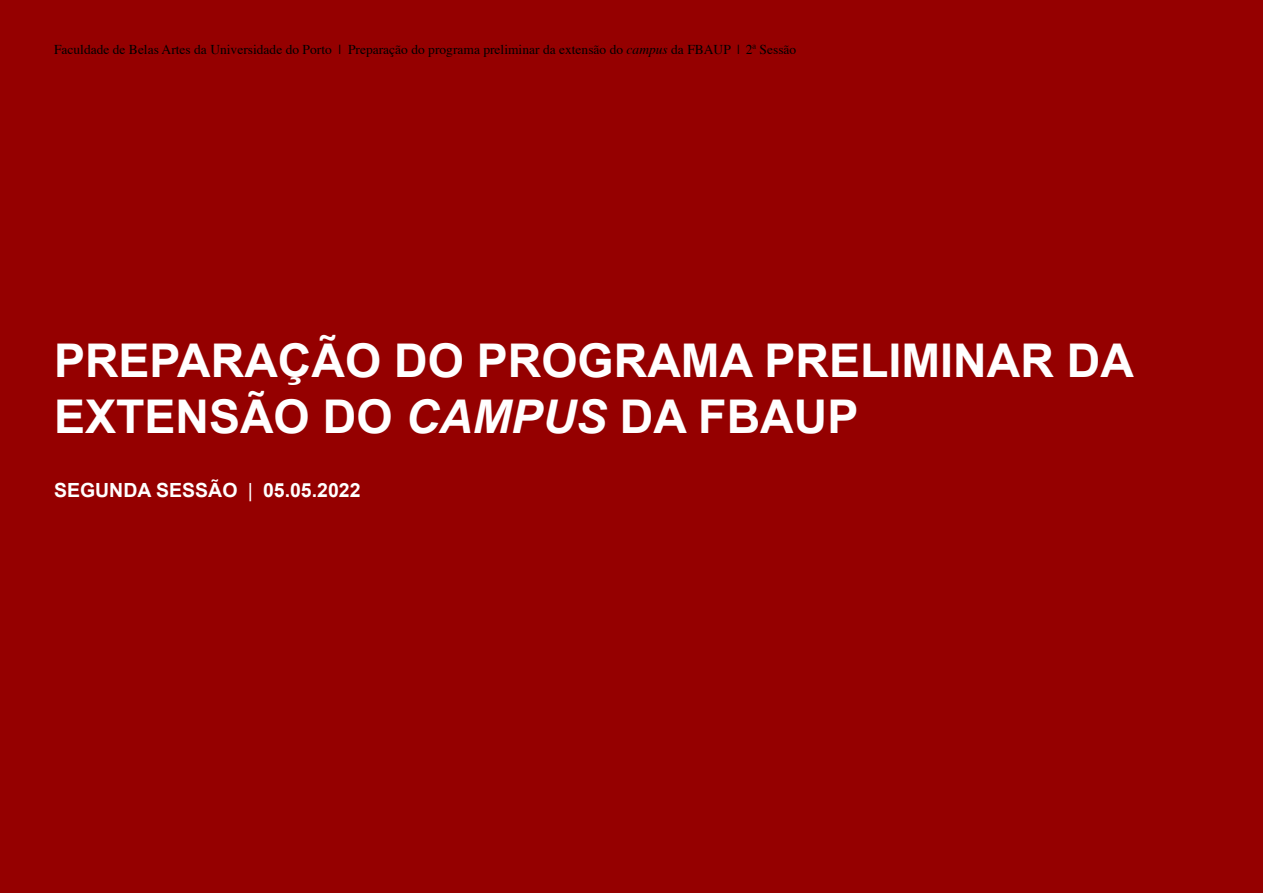
<style>
.page{position:relative;width:1263px;height:893px;background:#950000}
.page>*{position:absolute;margin:0;border:0;box-sizing:border-box;transform-origin:0 0}
.t1{font:700 46.5px/55.8px "Arial";color:#fff}
.t2{font:700 19.5px "Arial";color:#fff}
.t3{font:13.5px "Times";color:#000}
.s1{font-style:italic}
</style>
<div class="page">
<p class="t3" style="left:54px;top:37px;width:744px">Faculdade de Belas Artes da Universidade do Porto | Preparação do programa preliminar da extensão do <span class="s1">campus</span> da FBAUP | 2ª Sessão</p>
<p class="t1" style="left:54px;top:334px;width:1081px">PREPARAÇÃO DO PROGRAMA PRELIMINAR DA<br>EXTENSÃO DO <span class="s1">CAMPUS</span> DA FBAUP</p>
<p class="t2" style="left:54px;top:477px;width:308px">SEGUNDA SESSÃO | 05.05.2022</p>
</div>
